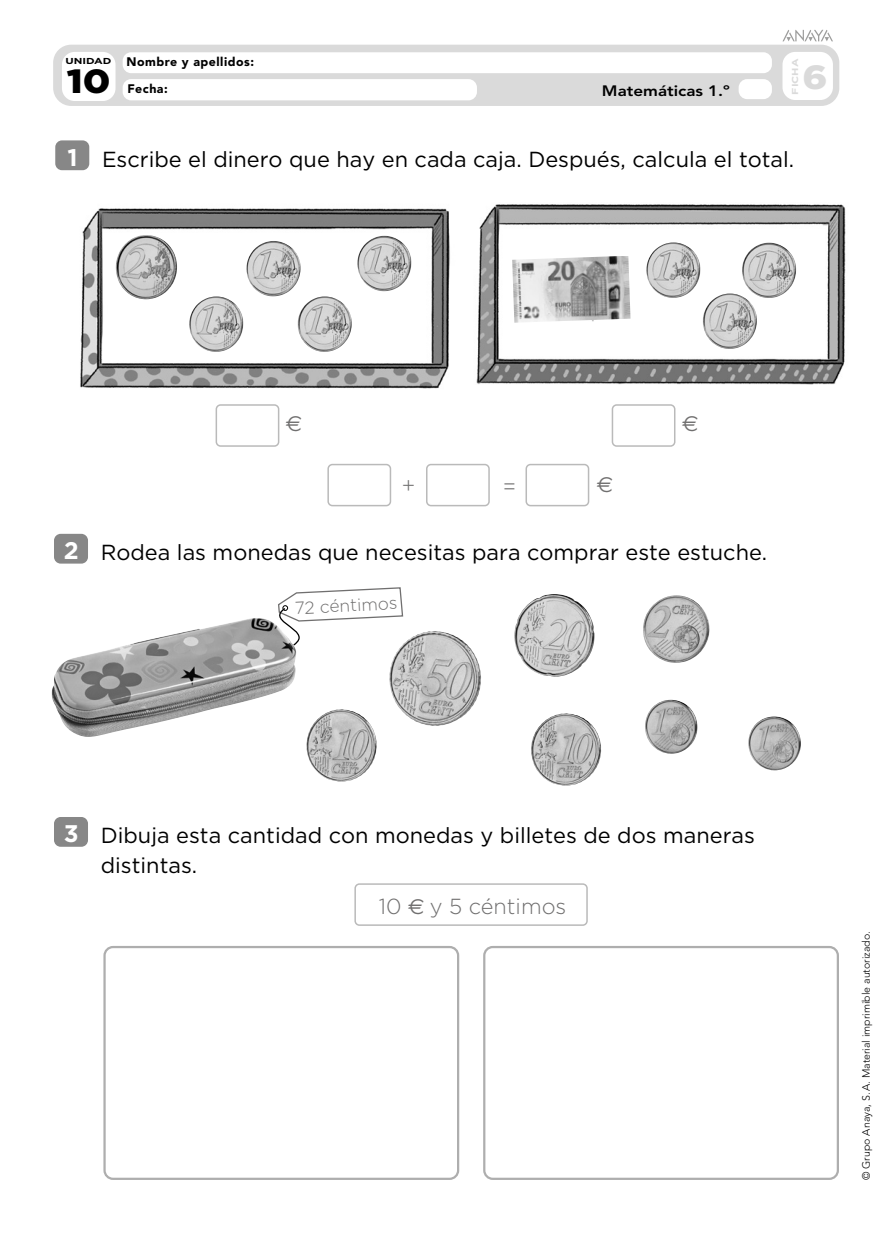
<style>
.page{position:relative;width:893px;height:1234px;background:#fff}
.page>*{position:absolute;margin:0;border:0;box-sizing:border-box;transform-origin:0 0}
.t1{font:900 33.45px "Gotham";color:#000;scale:1.13 1}
.t2{font:900 33.45px "Gotham";color:#dadada;scale:1.13 1}
.nuclNumAct{font:700 24px "Gotham";color:#fff}
.nuclTextoAct{font:21.75px/30px "Gotham";color:#000}
.nuclNum{font:300 21.75px "Gotham";color:#706f6f}
.nuclTextoAct-2{font:21.75px "Euro Sans Std";color:#706f6f}
.nuclTextoAct-3{font:300 17.25px "Gotham";color:#706f6f}
.t3{font:800 15px "Avenir LT Std";color:#000;scale:1.13 1}
.t4{font:900 12.3px "Avenir LT Std";letter-spacing:.04em;color:#000}
.t5{font:300 10.5px "Avenir LT Std";color:#000}
.t6{font:700 8.7px "Gotham";color:#000;scale:1.27 1}
.t7{font:700 8.7px "Gotham";color:#dadada;scale:1.27 1}
.s1{font-family:"Euro Sans Std";font-weight:400}
</style>
<div class="page">
<div style="left:55px;top:140px;width:34px;height:30px;background:#878787;border-radius:7px"></div>
<div style="left:54px;top:533px;width:34px;height:30px;background:#878787;border-radius:7px"></div>
<div style="left:54px;top:816px;width:34px;height:30px;background:#878787;border-radius:7px"></div>
<div style="left:53px;top:45px;width:786px;height:61px;background:#dadada;border-radius:18px"></div>
<div style="left:62px;top:52px;width:54px;height:49px;background:#fff;border-radius:13px"></div>
<div style="left:739px;top:79px;width:33px;height:20px;background:#fff;border-radius:9px"></div>
<div style="left:782px;top:52px;width:51px;height:48px;background:#fff;border-radius:13px"></div>
<div style="left:123px;top:79px;width:354px;height:21px;background:#fff;border-radius:9px"></div>
<div style="left:123px;top:52px;width:649px;height:21px;background:#fff;border-radius:9px"></div>
<svg style="left:783px;top:29px;width:50px;height:12px"></svg>
<img style="left:80px;top:208px;width:370px;height:181px">
<img style="left:476px;top:204px;width:370px;height:181px">
<div style="left:216px;top:404px;width:63px;height:42px;border:2px solid #bababa;border-radius:4px"></div>
<div style="left:612px;top:404px;width:63px;height:42px;border:2px solid #bababa;border-radius:4px"></div>
<img style="left:189px;top:296px;width:54px;height:56px">
<img style="left:357px;top:236px;width:54px;height:55px">
<img style="left:116px;top:235px;width:61px;height:64px">
<img style="left:512px;top:256px;width:118px;height:66px">
<img style="left:646px;top:242px;width:54px;height:56px">
<img style="left:703px;top:293px;width:54px;height:56px">
<img style="left:742px;top:242px;width:54px;height:56px">
<img style="left:645px;top:699px;width:53px;height:54px">
<img style="left:748px;top:716px;width:53px;height:54px">
<img style="left:306px;top:709px;width:71px;height:72px">
<img style="left:531px;top:713px;width:70px;height:72px">
<img style="left:389px;top:631px;width:92px;height:94px">
<img style="left:643px;top:595px;width:66px;height:67px">
<img style="left:51px;top:618px;width:246px;height:119px">
<svg style="left:268px;top:587px;width:136px;height:59px"></svg>
<div style="left:103px;top:945px;width:356px;height:234px;border:2px solid #aeaeae;border-radius:9px"></div>
<div style="left:483px;top:945px;width:356px;height:234px;border:2px solid #aeaeae;border-radius:9px"></div>
<div style="left:354px;top:883px;width:234px;height:42px;border:2px solid #bababa;border-radius:4px"></div>
<img style="left:298px;top:296px;width:54px;height:56px">
<img style="left:246px;top:241px;width:55px;height:55px">
<img style="left:514px;top:594px;width:80px;height:82px">
<div style="left:327px;top:463px;width:64px;height:43px;border:2px solid #bababa;border-radius:4px"></div>
<div style="left:426px;top:463px;width:64px;height:43px;border:2px solid #bababa;border-radius:4px"></div>
<div style="left:525px;top:463px;width:64px;height:43px;border:2px solid #bababa;border-radius:4px"></div>
<p class="t6" style="left:65px;top:55px;width:38px">UNIDAD</p>
<p class="t1" style="left:67px;top:58px;width:40px">10</p>
<p class="t4" style="left:127px;top:54px;width:129px">Nombre y apellidos:</p>
<p class="t7" style="left:789px;top:95px;width:30px;rotate:-90deg">FICHA</p>
<p class="t2" style="left:802px;top:54px;width:24px">6</p>
<p class="t4" style="left:127px;top:81px;width:42px">Fecha:</p>
<p class="t3" style="left:602px;top:82px;width:115px">Matemáticas 1.º</p>
<p class="nuclNumAct" style="left:67px;top:141px;width:12px">1</p>
<p class="nuclTextoAct" style="left:102px;top:144px;width:694px">Escribe el dinero que hay en cada caja. Después, calcula el total.</p>
<p class="nuclTextoAct-2" style="left:286px;top:411px;width:18px">€</p>
<p class="nuclTextoAct-2" style="left:682px;top:411px;width:18px">€</p>
<p class="nuclNum" style="left:402px;top:472px;width:15px">+</p>
<p class="nuclNum" style="left:503px;top:472px;width:15px">=</p>
<p class="nuclTextoAct-2" style="left:597px;top:471px;width:18px">€</p>
<p class="nuclNumAct" style="left:64px;top:534px;width:16px">2</p>
<p class="nuclTextoAct" style="left:101px;top:537px;width:668px">Rodea las monedas que necesitas para comprar este estuche.</p>
<p class="nuclTextoAct-3" style="left:294px;top:597px;width:105px;rotate:-3deg">72 céntimos</p>
<p class="nuclNumAct" style="left:64px;top:817px;width:16px">3</p>
<p class="nuclTextoAct" style="left:101px;top:820px;width:656px">Dibuja esta cantidad con monedas y billetes de dos maneras distintas.</p>
<p class="nuclNum" style="left:379px;top:892px;width:189px">10 <span class="s1">€</span> y 5 céntimos</p>
<p class="t5" style="left:860px;top:1179px;width:250px;rotate:-90deg">© Grupo Anaya, S.A. Material imprimible autorizado.</p>
</div>
